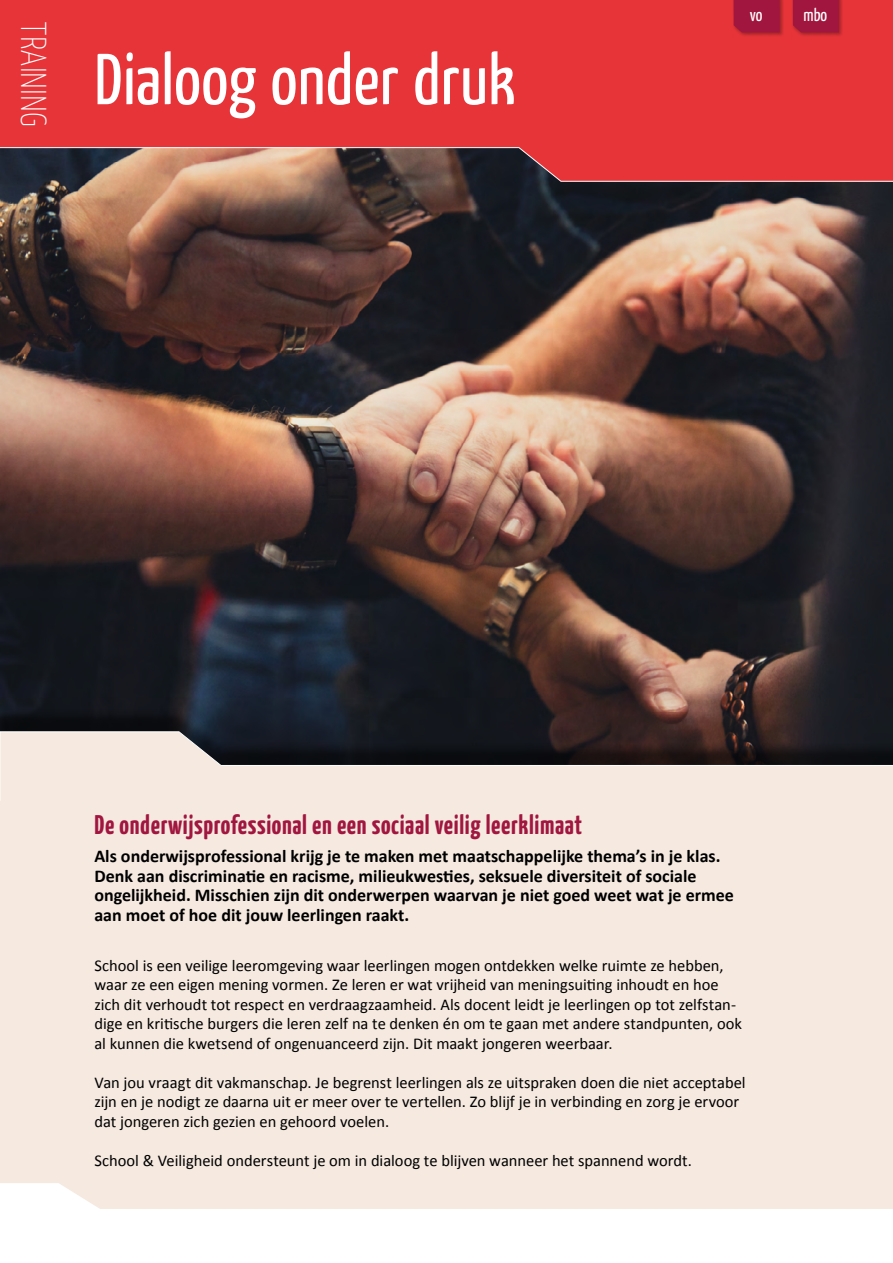
<style>
.page{position:relative;width:893px;height:1263px;background:#fff}
.page>*{position:absolute;margin:0;border:0;box-sizing:border-box;transform-origin:0 0}
.t1{font:72px "Yanone Kaffeesatz";letter-spacing:.005em;color:#fff}
.t2{font:100 36px "Yanone Kaffeesatz";letter-spacing:.005em;color:#fff}
.t3{font:700 27px "Yanone Kaffeesatz";letter-spacing:.025em;color:#a1163f}
.t4{font:700 18px/19.5px "Calibri";color:#000}
.t5{font:18px "Yanone Kaffeesatz";color:#fff}
.t6{font:16.5px/19.5px "Calibri";letter-spacing:-.005em;color:#000}
</style>
<div class="page">
<img style="left:0;top:182px;width:893px;height:527px">
<svg style="left:0;top:0;width:893px;height:182px;background:#d93a3d"></svg>
<div style="left:791px;top:0;width:52px;height:36px;background:#000;opacity:.3"></div>
<svg style="left:793px;top:0;width:46px;height:32px"></svg>
<div style="left:732px;top:0;width:52px;height:36px;background:#000;opacity:.3"></div>
<svg style="left:734px;top:0;width:46px;height:32px"></svg>
<div style="left:0;top:709px;width:893px;height:200px;background:#000;opacity:.5"></div>
<svg style="left:0;top:731px;width:893px;height:70px;background:#a29995"></svg>
<div style="left:0;top:801px;width:893px;height:408px;background:#f5e9e0"></div>
<h2 class="t2" style="left:56px;top:22px;width:106px;rotate:90deg">TRAINING</h2>
<h1 class="t1" style="left:94px;top:35px;width:423px">Dialoog onder druk</h1>
<p class="t5" style="left:750px;top:3px;width:14px">vo</p>
<p class="t5" style="left:804px;top:4px;width:25px">mbo</p>
<h3 class="t3" style="left:94px;top:808px;width:489px">De onderwijsprofessional en een sociaal veilig leerklimaat</h3>
<p class="t4" style="left:94px;top:846px;width:641px">Als onderwijsprofessional krijg je te maken met maatschappelijke thema’s in je klas.<br>Denk aan discriminatie en racisme, milieukwesties, seksuele diversiteit of sociale ongelijkheid. Misschien zijn dit onderwerpen waarvan je niet goed weet wat je ermee aan moet of hoe dit jouw leerlingen raakt.</p>
<p class="t6" style="left:94px;top:955px;width:649px">School is een veilige leeromgeving waar leerlingen mogen ontdekken welke ruimte ze hebben, waar ze een eigen mening vormen. Ze leren er wat vrijheid van meningsuiting inhoudt en hoe zich dit verhoudt tot respect en verdraagzaamheid. Als docent leidt je leerlingen op tot zelfstan&shy;dige en kritische burgers die leren zelf na te denken én om te gaan met andere standpunten, ook al kunnen die kwetsend of ongenuanceerd zijn. Dit maakt jongeren weerbaar.</p>
<p class="t6" style="left:94px;top:1072px;width:653px">Van jou vraagt dit vakmanschap. Je begrenst leerlingen als ze uitspraken doen die niet acceptabel zijn en je nodigt ze daarna uit er meer over te vertellen. Zo blijf je in verbinding en zorg je ervoor dat jongeren zich gezien en gehoord voelen.</p>
<p class="t6" style="left:94px;top:1150px;width:599px">School &amp; Veiligheid ondersteunt je om in dialoog te blijven wanneer het spannend wordt.</p>
</div>
